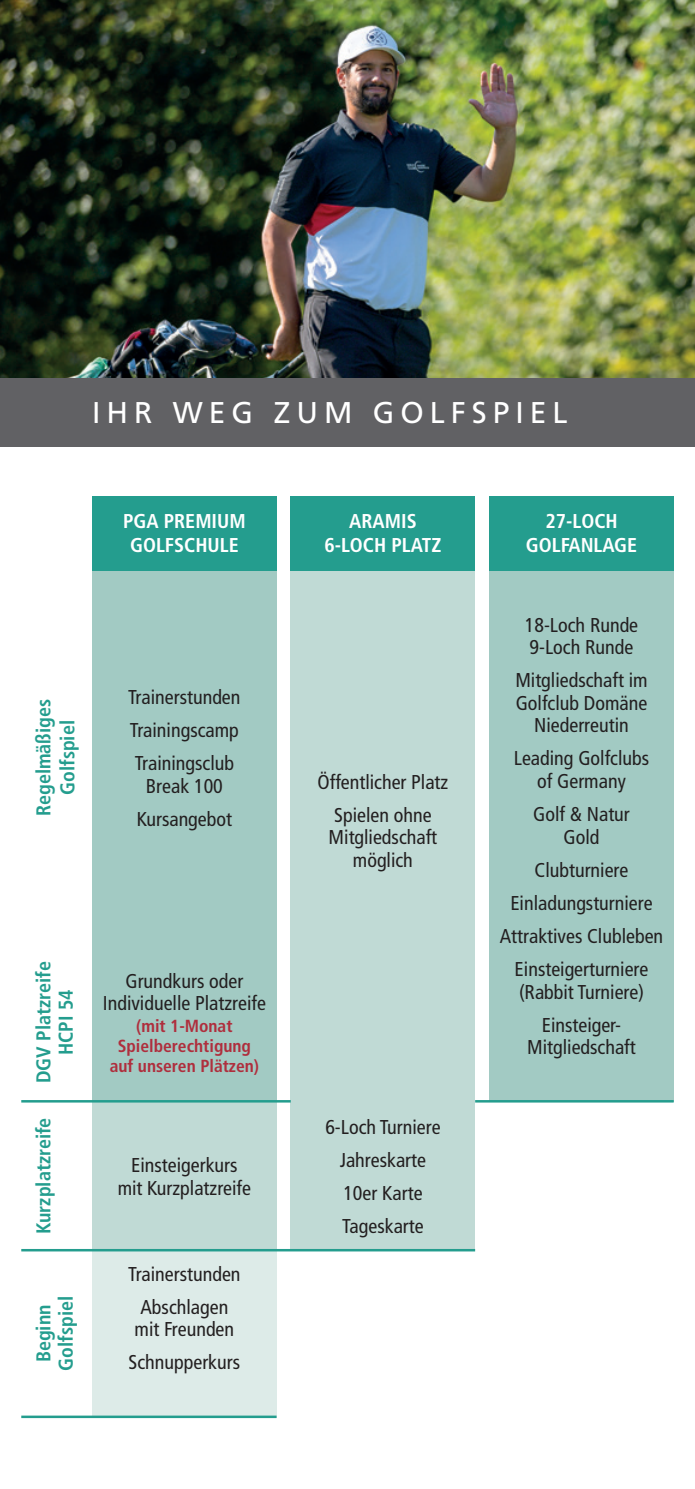
<style>
.page{position:relative;width:695px;height:1489px;background:#fff}
.page>*{position:absolute;margin:0;border:0;box-sizing:border-box;transform-origin:0 0}
.t1{font:30px "Frutiger LT Std";letter-spacing:.2em;color:#fff}
.t2{font:condensed 20px/33.2px "Frutiger LT Pro";color:#231f20;text-align:center}
.t3{font:700 condensed 20px/22.5px "Frutiger LT Pro";color:#249d8e;text-align:center}
.t4{font:700 condensed 20px/24px "Frutiger LT Pro";color:#fff;text-align:center}
.t5{font:700 condensed 17.5px/20px "Frutiger LT Pro";color:#af2e3d;text-align:center}
</style>
<div class="page">
<div style="left:0;top:378px;width:694px;height:68px;background:#616164"></div>
<img style="left:0;top:0;width:694px;height:378px">
<div style="left:92px;top:496px;width:184px;height:74px;background:#249d8e"></div>
<div style="left:291px;top:496px;width:184px;height:74px;background:#249d8e"></div>
<div style="left:489px;top:496px;width:184px;height:74px;background:#249d8e"></div>
<div style="left:92px;top:634px;width:184px;height:783px;background:#ddebe8"></div>
<hr style="left:21px;top:1415px;width:255px;height:2px;background:#249d8e">
<div style="left:92px;top:633px;width:184px;height:617px;background:#c0dad5"></div>
<div style="left:291px;top:570px;width:184px;height:680px;background:#c0dad5"></div>
<div style="left:489px;top:570px;width:184px;height:531px;background:#a2cac3"></div>
<hr style="left:21px;top:1248px;width:454px;height:3px;background:#249d8e">
<div style="left:92px;top:570px;width:184px;height:531px;background:#a2cac3"></div>
<hr style="left:21px;top:1099px;width:270px;height:3px;background:#249d8e">
<hr style="left:475px;top:1099px;width:198px;height:3px;background:#249d8e">
<h1 class="t1" style="left:92px;top:395px;width:477px">IHR WEG ZUM GOLFSPIEL</h1>
<p class="t4" style="left:123px;top:509px;width:124px">PGA PREMIUM<br>GOLFSCHULE</p>
<p class="t3" style="left:32px;top:816px;width:119px;line-height:24px;rotate:-90deg">Regelmäßiges<br>Golfspiel</p>
<p class="t2" style="left:128px;top:680px;width:114px;text-align:justify">Trainerstunden Trainingscamp Trainingsclub</p>
<p class="t2" style="left:137px;top:769px;width:97px">Break 100<br>Kursangebot</p>
<p class="t3" style="left:32px;top:1083px;width:123px;rotate:-90deg">DGV Platzreife<br>HCPI 54</p>
<p class="t3" style="left:32px;top:1233px;width:118px;rotate:-90deg">Kurzplatzreife</p>
<p class="t3" style="left:32px;top:1370px;width:76px;rotate:-90deg">Beginn<br>Golfspiel</p>
<p class="t2" style="left:103px;top:969px;width:164px;line-height:22.5px">Grundkurs oder<br>Individuelle Platzreife</p>
<p class="t5" style="left:110px;top:1015px;width:151px">(mit 1-Monat<br>Spielberechtigung auf unseren Plätzen)</p>
<p class="t2" style="left:118px;top:1153px;width:135px;line-height:22.5px">Einsteigerkurs mit Kurzplatzreife</p>
<p class="t2" style="left:128px;top:1257px;width:114px">Trainerstunden<br>Abschlagen</p>
<p class="t2" style="left:129px;top:1312px;width:113px;text-align:left">mit Freunden<br>Schnupperkurs</p>
<p class="t4" style="left:324px;top:509px;width:119px">ARAMIS<br>6-LOCH PLATZ</p>
<p class="t4" style="left:525px;top:509px;width:113px">27-LOCH<br>GOLFANLAGE</p>
<p class="t2" style="left:317px;top:765px;width:132px">Öffentlicher Platz<br>Spielen ohne</p>
<p class="t2" style="left:328px;top:826px;width:110px;line-height:22.5px">Mitgliedschaft möglich</p>
<p class="t2" style="left:325px;top:1110px;width:117px">6-Loch Turniere<br>Jahreskarte<br>10er Karte<br>Tageskarte</p>
<p class="t2" style="left:524px;top:613px;width:115px;line-height:22.5px;text-align:left">18-Loch Runde<br>9-Loch Runde</p>
<p class="t2" style="left:515px;top:669px;width:134px;line-height:22.5px">Mitgliedschaft im<br>Golfclub Domäne<br>Niederreutin</p>
<p class="t2" style="left:514px;top:747px;width:137px;line-height:22.5px">Leading Golfclubs of Germany</p>
<p class="t2" style="left:533px;top:803px;width:98px;line-height:22.5px">Golf &amp; Natur<br>Gold</p>
<p class="t2" style="left:499px;top:853px;width:165px">Clubturniere<br>Einladungsturniere<br>Attraktives Clubleben<br>Einsteigerturniere</p>
<p class="t2" style="left:519px;top:975px;width:126px">(Rabbit Turniere)<br>Einsteiger-</p>
<p class="t2" style="left:527px;top:1030px;width:110px">Mitgliedschaft</p>
</div>
